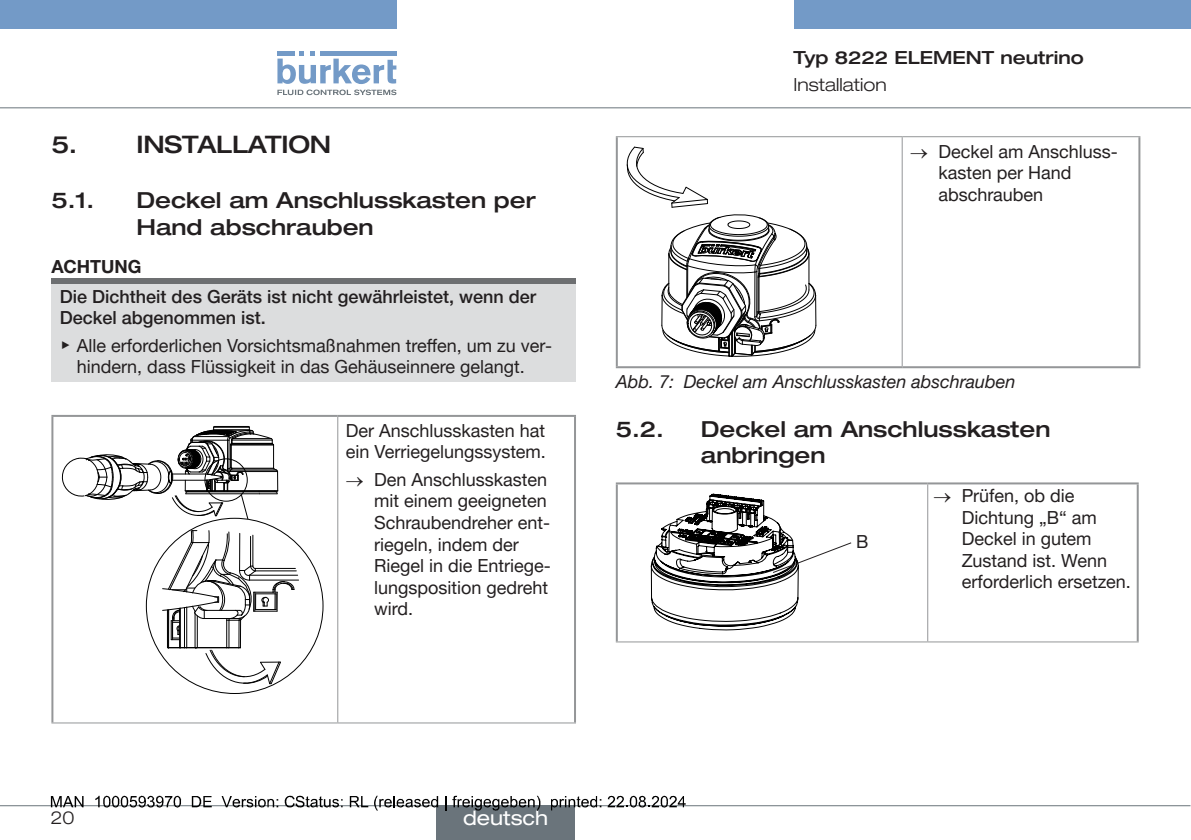
<style>
.page{position:relative;width:1191px;height:840px;background:#fff}
.page>*{position:absolute;margin:0;border:0;box-sizing:border-box;transform-origin:0 0}
.t1{font:500 expanded 24px "Helvetica Neue LTW1 G";letter-spacing:-.01em;color:#231f20}
.t2{font:500 expanded 22px/26.4px "Helvetica Neue LTW1 G";color:#231f20}
.t3{font:expanded 20px "Helvetica Neue LTW1 G";color:#fff}
.Fließtext_Blocksatz{font:18px/21.6px "Helvetica Neue LTW1 G";color:#231f20}
.SI-Art{font:500 18px/21.6px "Helvetica Neue LTW1 G";color:#231f20}
.t4{font:italic 18px "Helvetica Neue LTW1 G";color:#231f20}
.t5{font:500 expanded 18px "Helvetica Neue LTW1 G";color:#231f20}
.t6{font:300 expanded 18px "Helvetica Neue LTW1 G";color:#231f20}
.SI-Wort{font:700 18px "Helvetica Neue LTW1 G";color:#231f20}
.Techn-Daten{font:18px "Helvetica Neue LTW1 G";color:#231f20}
.s1{font-family:"Arial Unicode MS"}
</style>
<div class="page">
<svg style="left:1190px;top:0;width:1px;height:28px"></svg>
<div style="left:0;top:0;width:396px;height:28px;background:#739ac7"></div>
<div style="left:793px;top:0;width:397px;height:28px;background:#739ac7"></div>
<svg style="left:277px;top:51px;width:119px;height:44px"></svg>
<hr style="left:0;top:107px;width:1190px;height:1px;background:#6a747b">
<hr style="left:616px;top:137px;width:2px;height:229px;background:#949698">
<hr style="left:1138px;top:137px;width:2px;height:229px;background:#949698">
<hr style="left:616px;top:366px;width:286px;height:2px;background:#949698">
<hr style="left:902px;top:366px;width:238px;height:2px;background:#949698">
<hr style="left:616px;top:136px;width:286px;height:1px;background:#949698">
<hr style="left:902px;top:136px;width:238px;height:1px;background:#949698">
<hr style="left:901px;top:137px;width:1px;height:229px;background:#949698">
<svg style="left:626px;top:146px;width:82px;height:62px"></svg>
<svg style="left:661px;top:214px;width:156px;height:143px"></svg>
<hr style="left:927px;top:484px;width:1px;height:157px;background:#949698">
<hr style="left:616px;top:641px;width:311px;height:1px;background:#949698">
<hr style="left:927px;top:641px;width:211px;height:1px;background:#949698">
<hr style="left:616px;top:482px;width:311px;height:2px;background:#949698">
<hr style="left:616px;top:484px;width:2px;height:157px;background:#949698">
<hr style="left:927px;top:482px;width:211px;height:2px;background:#949698">
<hr style="left:1136px;top:484px;width:2px;height:157px;background:#949698">
<svg style="left:651px;top:493px;width:201px;height:137px"></svg>
<div style="left:51px;top:278px;width:525px;height:6px;background:#6d6f71"></div>
<div style="left:51px;top:284px;width:525px;height:98px;background:#dcddde"></div>
<hr style="left:337px;top:416px;width:1px;height:306px;background:#949698">
<hr style="left:51px;top:414px;width:287px;height:2px;background:#949698">
<hr style="left:51px;top:416px;width:2px;height:306px;background:#949698">
<hr style="left:338px;top:414px;width:238px;height:2px;background:#949698">
<hr style="left:574px;top:416px;width:2px;height:306px;background:#949698">
<hr style="left:51px;top:722px;width:287px;height:1px;background:#949698">
<hr style="left:338px;top:722px;width:238px;height:1px;background:#949698">
<svg style="left:61px;top:426px;width:218px;height:92px"></svg>
<hr style="left:0;top:804px;width:1190px;height:1px;background:#6a747b">
<div style="left:436px;top:805px;width:139px;height:34px;background:#6a747b"></div>
<svg style="left:51px;top:796px;width:33px;height:10px"></svg>
<svg style="left:95px;top:529px;width:247px;height:279px"></svg>
<svg style="left:350px;top:796px;width:18px;height:10px"></svg>
<svg style="left:374px;top:795px;width:64px;height:15px"></svg>
<svg style="left:445px;top:796px;width:1px;height:14px"></svg>
<svg style="left:452px;top:795px;width:88px;height:15px"></svg>
<svg style="left:551px;top:796px;width:50px;height:14px"></svg>
<svg style="left:607px;top:795px;width:78px;height:12px"></svg>
<p class="t1" style="left:51px;top:129px;width:27px">5.</p>
<p class="t1" style="left:136px;top:129px;width:196px">INSTALLATION</p>
<p class="t2" style="left:51px;top:186px;width:44px">5.1.</p>
<p class="t2" style="left:136px;top:186px;width:401px">Deckel am Anschlusskasten per<br>Hand abschrauben</p>
<p class="SI-Wort" style="left:51px;top:255px;width:92px">ACHTUNG</p>
<p class="SI-Art" style="left:60px;top:285px;width:477px">Die Dichtheit des Geräts ist nicht gewährleistet, wenn der<br>Deckel abgenommen ist.</p>
<p class="Fließtext_Blocksatz" style="left:60px;top:334px;width:494px;text-align:center"><span class="s1">▶</span> Alle erforderlichen Vorsichtsmaßnahmen treffen, um zu ver&shy;hindern, dass Flüssigkeit in das Gehäuseinnere gelangt.</p>
<p class="Fließtext_Blocksatz" style="left:346px;top:419px;width:202px">Der Anschlusskasten hat ein Verriegelungssystem.</p>
<p class="Fließtext_Blocksatz" style="left:374px;top:468px;width:178px;text-indent:-28px">→ Den Anschlusskasten mit einem geeigneten<br>Schraubendreher ent&shy;riegeln, indem der<br>Riegel in die Entriege&shy;lungsposition gedreht wird.</p>
<p class="t5" style="left:793px;top:46px;width:292px">Typ 8222 ELEMENT neutrino</p>
<p class="t6" style="left:793px;top:74px;width:95px">Installation</p>
<p class="Fließtext_Blocksatz" style="left:938px;top:140px;width:181px;text-indent:-28px">→ Deckel am Anschluss&shy;kasten per Hand abschrauben</p>
<p class="t4" style="left:616px;top:370px;width:401px">Abb. 7: Deckel am Anschlusskasten abschrauben</p>
<p class="t2" style="left:616px;top:414px;width:50px">5.2.</p>
<p class="t2" style="left:701px;top:414px;width:351px">Deckel am Anschlusskasten anbringen</p>
<p class="Techn-Daten" style="left:856px;top:530px;width:14px">B</p>
<p class="Fließtext_Blocksatz" style="left:961px;top:484px;width:171px;text-indent:-28px">→ Prüfen, ob die<br>Dichtung „B“ am<br>Deckel in gutem<br>Zustand ist. Wenn erforderlich ersetzen.</p>
<p class="t6" style="left:51px;top:806px;width:26px">20</p>
<p class="t3" style="left:463px;top:805px;width:86px">deutsch</p>
</div>
